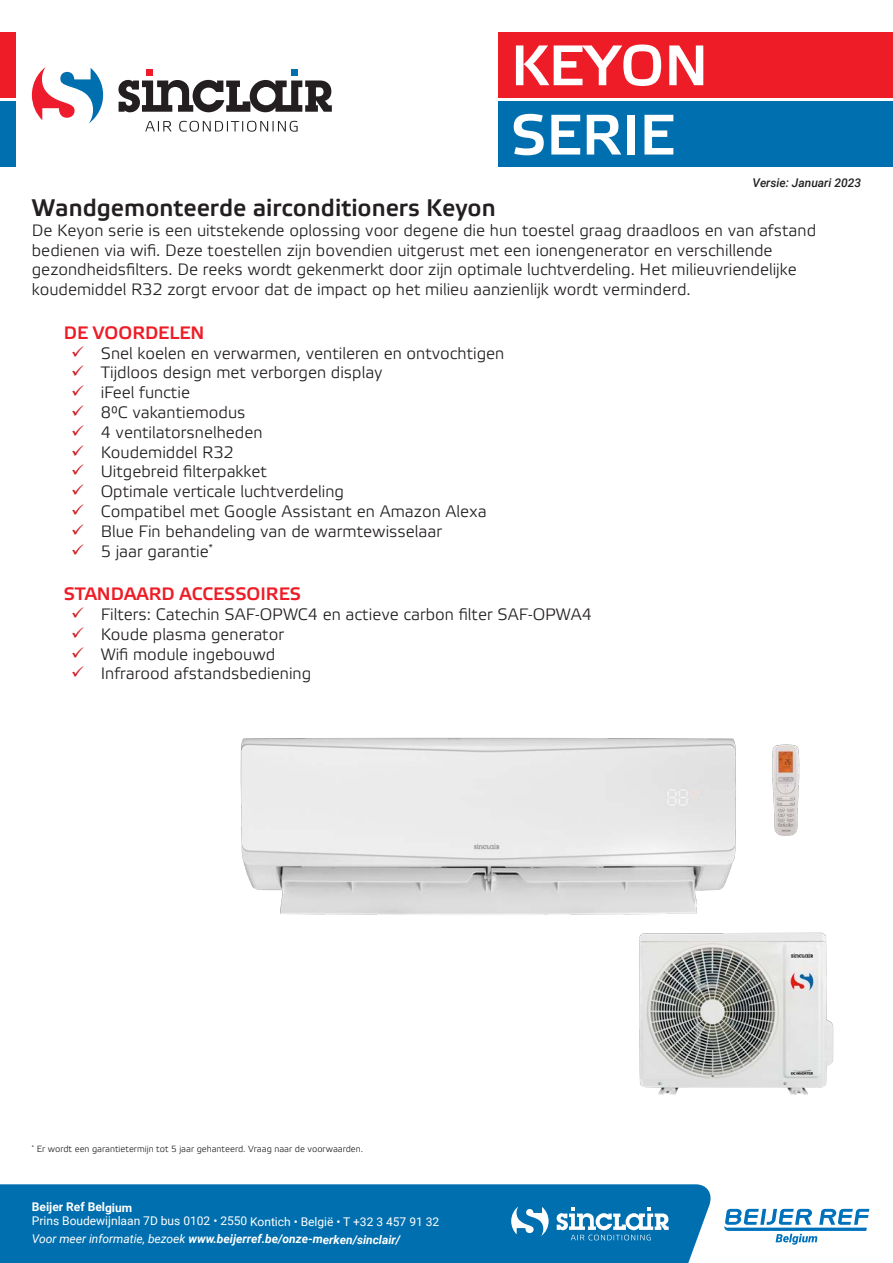
<style>
.page{position:relative;width:893px;height:1263px;background:#fff}
.page>*{position:absolute;margin:0;border:0;box-sizing:border-box;transform-origin:0 0}
.t1{font:57px "Etelka Medium Pro";color:#fff}
.Titel{font:24px "Etelka Medium Pro";color:#231f20}
.Alinea_-_Titel{font:18px "Etelka Medium Pro";color:#ee1c26}
.Bodytekst{font:16.5px/19.8px "Etelka Light Pro";color:#231f20}
.t2{font:12px/18px "Roboto";letter-spacing:-.005em;color:#fff}
.t3{font:italic 500 12px "Roboto";color:#231f20}
.t4{font:700 12px "Roboto";letter-spacing:-.005em;color:#fff}
.Bodytekst_-_small{font:9px "Etelka Light Pro";color:#231f20}
.s1{font-style:italic}
.s2{font-weight:700;font-style:italic}
</style>
<div class="page">
<div style="left:0;top:1184px;width:711px;height:79px;background:#006faf"></div>
<svg style="left:724px;top:1209px;width:145px;height:36px"></svg>
<hr style="left:728px;top:1228px;width:139px;height:3px;background:#0072bc">
<svg style="left:511px;top:1206px;width:38px;height:30px"></svg>
<svg style="left:557px;top:1207px;width:112px;height:33px"></svg>
<img style="left:240px;top:737px;width:594px;height:358px">
<div style="left:0;top:32px;width:16px;height:65px;background:#ee1c26"></div>
<div style="left:0;top:101px;width:16px;height:66px;background:#006faf"></div>
<div style="left:498px;top:32px;width:395px;height:65px;background:#ee1c26"></div>
<div style="left:498px;top:101px;width:395px;height:66px;background:#006faf"></div>
<svg style="left:118px;top:80px;width:214px;height:32px"></svg>
<div style="left:147px;top:69px;width:6px;height:7px;background:#ee1b2c"></div>
<div style="left:291px;top:69px;width:7px;height:7px;background:#006faf"></div>
<svg style="left:32px;top:67px;width:71px;height:56px"></svg>
<svg style="left:145px;top:121px;width:153px;height:11px"></svg>
<p class="t1" style="left:511px;top:34px;width:199px">KEYON</p>
<p class="t1" style="left:511px;top:104px;width:165px">SERIE</p>
<p class="t3" style="left:752px;top:174px;width:110px">Versie: Januari 2023</p>
<p class="Titel" style="left:32px;top:195px;width:465px">Wandgemonteerde airconditioners Keyon</p>
<p class="Bodytekst" style="left:32px;top:221px;width:786px">De Keyon serie is een uitstekende oplossing voor degene die hun toestel graag draadloos en van afstand bedienen via wifi. Deze toestellen zijn bovendien uitgerust met een ionengenerator en verschillende gezondheidsfilters. De reeks wordt gekenmerkt door zijn optimale luchtverdeling. Het milieuvriendelijke koudemiddel R32 zorgt ervoor dat de impact op het milieu aanzienlijk wordt verminderd.</p>
<p class="Alinea_-_Titel" style="left:64px;top:323px;width:142px">DE VOORDELEN</p>
<p class="Bodytekst" style="left:101px;top:344px;width:405px">Snel koelen en verwarmen, ventileren en ontvochtigen</p>
<p class="Bodytekst" style="left:101px;top:364px;width:283px">Tijdloos design met verborgen display</p>
<p class="Bodytekst" style="left:101px;top:384px;width:91px">iFeel functie</p>
<p class="Bodytekst" style="left:101px;top:403px;width:146px">8°C vakantiemodus</p>
<p class="Bodytekst" style="left:101px;top:423px;width:163px">4 ventilatorsnelheden</p>
<p class="Bodytekst" style="left:101px;top:443px;width:135px">Koudemiddel R32</p>
<p class="Bodytekst" style="left:101px;top:463px;width:168px">Uitgebreid filterpakket</p>
<p class="Bodytekst" style="left:101px;top:483px;width:245px">Optimale verticale luchtverdeling</p>
<p class="Bodytekst" style="left:101px;top:502px;width:388px">Compatibel met Google Assistant en Amazon Alexa</p>
<p class="Bodytekst" style="left:101px;top:522px;width:343px">Blue Fin behandeling van de warmtewisselaar</p>
<p class="Bodytekst" style="left:101px;top:542px;width:114px">5 jaar garantie<sup>*</sup></p>
<p class="Alinea_-_Titel" style="left:64px;top:584px;width:239px">STANDAARD ACCESSOIRES</p>
<p class="Bodytekst" style="left:101px;top:605px;width:493px">Filters: Catechin SAF-OPWC4 en actieve carbon filter SAF-OPWA4</p>
<p class="Bodytekst" style="left:101px;top:625px;width:185px">Koude plasma generator</p>
<p class="Bodytekst" style="left:101px;top:645px;width:176px">Wifi module ingebouwd</p>
<p class="Bodytekst" style="left:101px;top:665px;width:212px">Infrarood afstandsbediening</p>
<p class="Bodytekst_-_small" style="left:32px;top:1144px;width:333px"><sup>*</sup> Er wordt een garantietermijn tot 5 jaar gehanteerd. Vraag naar de voorwaarden.</p>
<p class="t4" style="left:32px;top:1199px;width:102px">Beijer Ref Belgium</p>
<p class="t2" style="left:32px;top:1212px;width:409px">Prins Boudewijnlaan 7D bus 0102 • 2550 Kontich • België • T +32 3 457 91 32<br><span class="s1">Voor meer informatie, bezoek</span> <span class="s2">www.beijerref.be/onze-merken/sinclair/</span></p>
</div>
